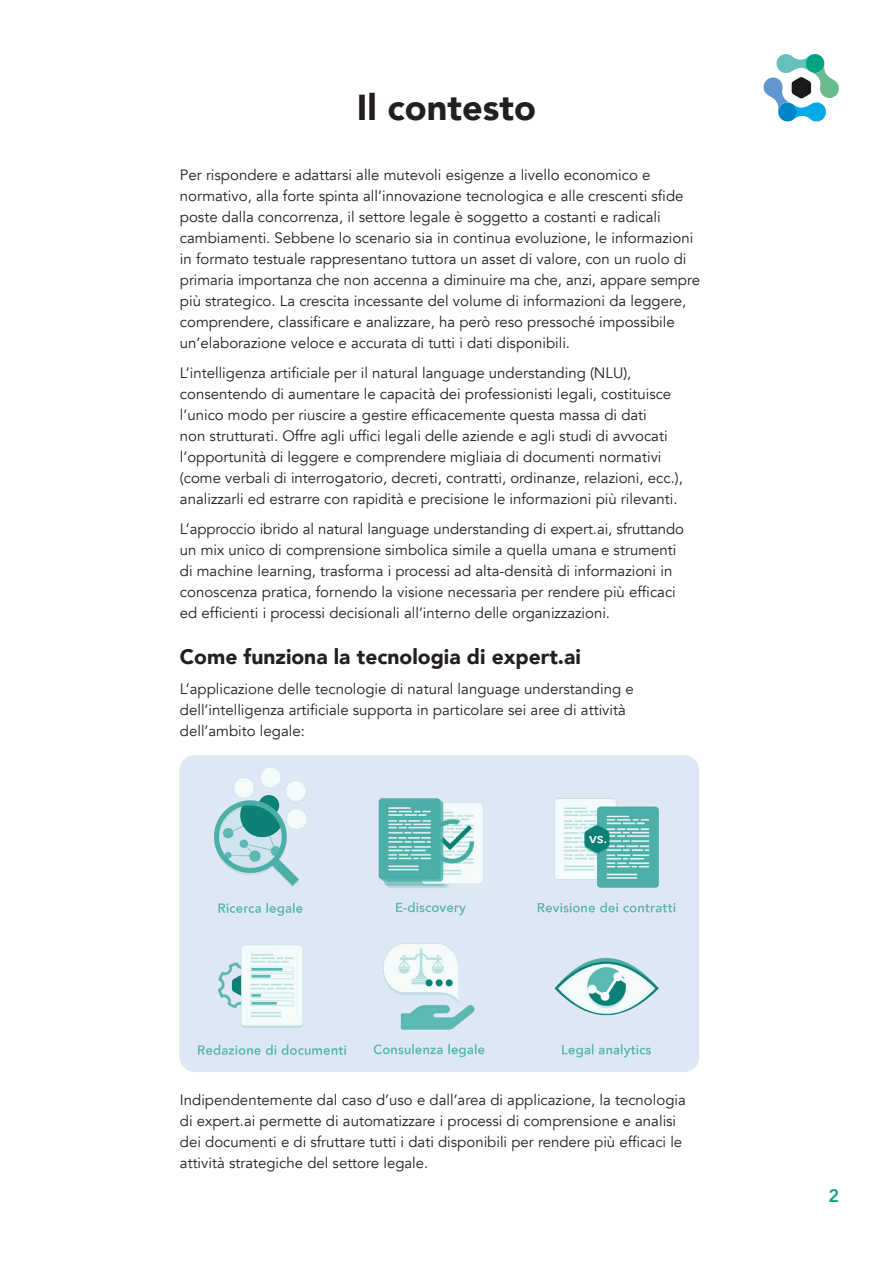
<style>
.page{position:relative;width:893px;height:1263px;background:#fff}
.page>*{position:absolute;margin:0;border:0;box-sizing:border-box;transform-origin:0 0}
.t1{font:900 36px "Avenir";color:#231f20}
.t2{font:900 21px "Avenir";color:#231f20}
.t3{font:800 18px "Avenir";color:#1ba481}
.t4{font:15px/21px "Avenir";color:#231f20}
</style>
<div class="page">
<svg style="left:764px;top:54px;width:75px;height:68px"></svg>
<img style="left:179px;top:755px;width:521px;height:317px">
<p class="t1" style="left:357px;top:77px;width:181px">Il contesto</p>
<p class="t4" style="left:180px;top:165px;width:522px">Per rispondere e adattarsi alle mutevoli esigenze a livello economico e normativo, alla forte spinta all’innovazione tecnologica e alle crescenti sfide poste dalla concorrenza, il settore legale è soggetto a costanti e radicali cambiamenti. Sebbene lo scenario sia in continua evoluzione, le informazioni in formato testuale rappresentano tuttora un asset di valore, con un ruolo di primaria importanza che non accenna a diminuire ma che, anzi, appare sempre più strategico. La crescita incessante del volume di informazioni da leggere, comprendere, classificare e analizzare, ha però reso pressoché impossibile un’elaborazione veloce e accurata di tutti i dati disponibili.</p>
<p class="t4" style="left:180px;top:363px;width:504px">L’intelligenza artificiale per il natural language understanding (NLU), consentendo di aumentare le capacità dei professionisti legali, costituisce l’unico modo per riuscire a gestire efficacemente questa massa di dati<br>non strutturati. Offre agli uffici legali delle aziende e agli studi di avvocati l’opportunità di leggere e comprendere migliaia di documenti normativi (come verbali di interrogatorio, decreti, contratti, ordinanze, relazioni, ecc.), analizzarli ed estrarre con rapidità e precisione le informazioni più rilevanti.</p>
<p class="t4" style="left:180px;top:519px;width:506px">L’approccio ibrido al natural language understanding di expert.ai, sfruttando un mix unico di comprensione simbolica simile a quella umana e strumenti di machine learning, trasforma i processi ad alta-densità di informazioni in conoscenza pratica, fornendo la visione necessaria per rendere più efficaci ed efficienti i processi decisionali all’interno delle organizzazioni.</p>
<p class="t2" style="left:180px;top:639px;width:402px">Come funziona la tecnologia di expert.ai</p>
<p class="t4" style="left:180px;top:679px;width:455px">L’applicazione delle tecnologie di natural language understanding e dell’intelligenza artificiale supporta in particolare sei aree di attività dell’ambito legale:</p>
<p class="t4" style="left:180px;top:1089px;width:507px">Indipendentemente dal caso d’uso e dall’area di applicazione, la tecnologia di expert.ai permette di automatizzare i processi di comprensione e analisi dei documenti e di sfruttare tutti i dati disponibili per rendere più efficaci le attività strategiche del settore legale.</p>
<p class="t3" style="left:828px;top:1181px;width:12px">2</p>
</div>
